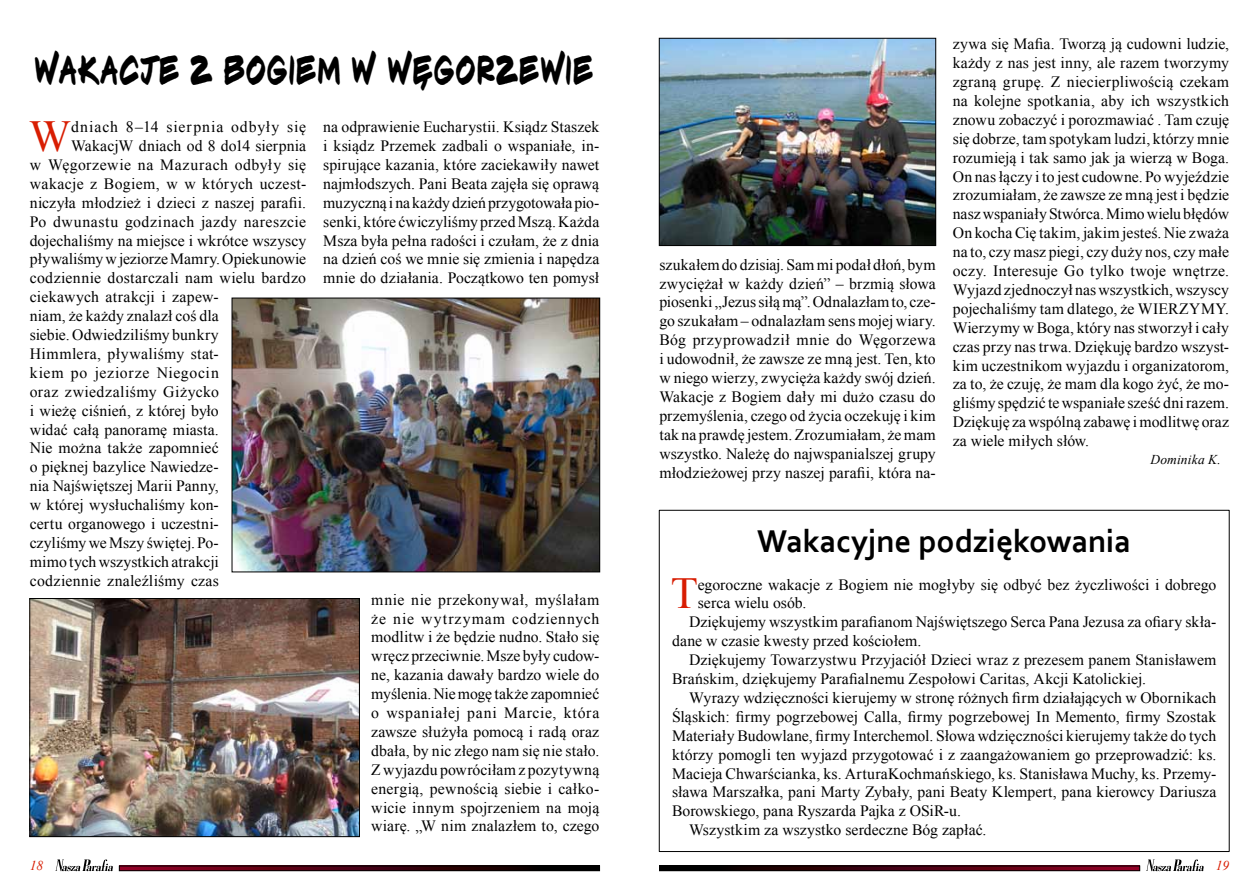
<style>
.page{position:relative;width:1259px;height:893px;background:#fff}
.page>*{position:absolute;margin:0;border:0;box-sizing:border-box;transform-origin:0 0}
.t1{font:44.25px "Times New Roman";color:#d81d02}
.t2{font:40.5px "Komix";letter-spacing:.01em;color:#000;scale:.5 1}
.t3{font:700 33px "Corbel";letter-spacing:-.005em;color:#000}
.t4{font:15.75px/18.9px "Times New Roman";letter-spacing:.01em;color:#000;text-align:justify}
.t5{font:15.75px "Times New Roman";letter-spacing:.03em;color:#000}
.t6{font:15.75px "Times New Roman";letter-spacing:.035em;color:#000}
.t7{font:15.75px "Times New Roman";letter-spacing:.055em;color:#000}
.t8{font:15.75px "Times New Roman";letter-spacing:.04em;color:#000}
.t9{font:italic 13.5px "Times New Roman";letter-spacing:.01em;color:#000}
.t10{font:italic 13.5px "Times New Roman";color:#d81d02}
</style>
<div class="page">
<svg style="left:1146px;top:859px;width:57px;height:12px"></svg>
<svg style="left:661px;top:868px;width:477px;height:1px"></svg>
<div style="left:659px;top:866px;width:481px;height:5px;border:1px solid #000"></div>
<svg style="left:55px;top:859px;width:58px;height:12px"></svg>
<svg style="left:121px;top:868px;width:477px;height:1px"></svg>
<div style="left:119px;top:866px;width:481px;height:5px;border:1px solid #000"></div>
<img style="left:234px;top:300px;width:364px;height:270px">
<div style="left:232px;top:298px;width:368px;height:274px;border:1px solid #000"></div>
<img style="left:661px;top:40px;width:273px;height:204px">
<div style="left:659px;top:38px;width:277px;height:208px;border:1px solid #000"></div>
<img style="left:31px;top:600px;width:327px;height:235px">
<div style="left:29px;top:598px;width:331px;height:239px;border:1px solid #000"></div>
<h2 class="t2" style="left:35px;top:48px;width:1120px">Wakacje z Bogiem w Węgorzewie</h2>
<p class="t4" style="left:952px;top:34px;width:278px">zywa się Mafia. Tworzą ją cudowni ludzie, każdy z nas jest inny, ale razem tworzymy zgraną grupę. Z niecierpliwością czekam na kolejne spotkania, aby ich wszystkich znowu zobaczyć i porozmawiać . Tam czuję się dobrze, tam spotykam ludzi, którzy mnie rozumieją i tak samo jak ja wierzą w Boga.<br>On nas łączy i to jest cudowne. Po wyjeździe zrozumiałam, że zawsze ze mną jest i będzie nasz wspaniały Stwórca. Mimo wielu błędów On kocha Cię takim, jakim jesteś. Nie zważa na to, czy masz piegi, czy duży nos, czy małe oczy. Interesuje Go tylko twoje wnętrze.<br>Wyjazd zjednoczył nas wszystkich, wszyscy pojechaliśmy tam dlatego, że WIERZYMY.<br>Wierzymy w Boga, który nas stworzył i cały czas przy nas trwa. Dziękuję bardzo wszyst&shy;kim uczestnikom wyjazdu i organizatorom, za to, że czuję, że mam dla kogo żyć, że mo&shy;gliśmy spędzić te wspaniałe sześć dni razem.<br>Dziękuję za wspólną zabawę i modlitwę oraz za wiele miłych słów.</p>
<p class="t9" style="left:1150px;top:451px;width:72px">Dominika K.</p>
<h1 class="t1" style="left:29px;top:106px;width:43px">W</h1>
<p class="t7" style="left:71px;top:116px;width:237px">dniach 8–14 sierpnia odbyły się</p>
<p class="t4" style="left:323px;top:117px;width:278px">na odprawienie Eucharystii. Ksiądz Staszek i ksiądz Przemek zadbali o wspaniałe, in&shy;spirujące kazania, które zaciekawiły nawet najmłodszych. Pani Beata zajęła się oprawą muzyczną i na każdy dzień przygotowała pio&shy;senki, które ćwiczyliśmy przed Mszą. Każda Msza była pełna radości i czułam, że z dnia na dzień coś we mnie się zmienia i napędza mnie do działania. Początkowo ten pomysł</p>
<p class="t4" style="left:71px;top:136px;width:237px">WakacjW dniach od 8 do14 sierpnia</p>
<p class="t5" style="left:30px;top:154px;width:278px">w Węgorzewie na Mazurach odbyły się</p>
<p class="t4" style="left:30px;top:174px;width:278px">wakacje z Bogiem, w w których uczest-</p>
<p class="t4" style="left:30px;top:193px;width:278px">niczyła młodzież i dzieci z naszej parafii.</p>
<p class="t6" style="left:30px;top:211px;width:278px">Po dwunastu godzinach jazdy nareszcie</p>
<p class="t4" style="left:30px;top:231px;width:278px">dojechaliśmy na miejsce i wkrótce wszyscy</p>
<p class="t4" style="left:30px;top:249px;width:278px">pływaliśmy w jeziorze Mamry. Opiekunowie</p>
<p class="t4" style="left:30px;top:268px;width:278px">codziennie dostarczali nam wielu bardzo</p>
<p class="t4" style="left:30px;top:287px;width:191px">ciekawych atrakcji i zapew-</p>
<p class="t4" style="left:30px;top:306px;width:191px">niam, że każdy znalazł coś dla</p>
<p class="t4" style="left:30px;top:325px;width:191px">siebie. Odwiedziliśmy bunkry</p>
<p class="t4" style="left:30px;top:344px;width:191px">Himmlera, pływaliśmy stat-</p>
<p class="t8" style="left:30px;top:362px;width:191px">kiem po jeziorze Niegocin</p>
<p class="t5" style="left:30px;top:381px;width:191px">oraz zwiedzaliśmy Giżycko</p>
<p class="t4" style="left:30px;top:401px;width:191px">i wieżę ciśnień, z której było</p>
<p class="t4" style="left:30px;top:420px;width:191px">widać całą panoramę miasta.</p>
<p class="t4" style="left:30px;top:438px;width:191px">Nie można także zapomnieć</p>
<p class="t4" style="left:30px;top:457px;width:191px">o pięknej bazylice Nawiedze-</p>
<p class="t4" style="left:30px;top:476px;width:191px">nia Najświętszej Marii Panny,</p>
<p class="t4" style="left:30px;top:495px;width:191px">w której wysłuchaliśmy kon-</p>
<p class="t4" style="left:30px;top:514px;width:191px">certu organowego i uczestni-</p>
<p class="t4" style="left:30px;top:533px;width:191px">czyliśmy we Mszy świętej. Po-</p>
<p class="t4" style="left:30px;top:552px;width:191px">mimo tych wszystkich atrakcji</p>
<p class="t4" style="left:30px;top:571px;width:191px">codziennie znaleźliśmy czas</p>
<p class="t4" style="left:659px;top:255px;width:278px">szukałem do dzisiaj. Sam mi podał dłoń, bym zwyciężał w każdy dzień” – brzmią słowa piosenki „Jezus siłą mą”. Odnalazłam to, cze&shy;go szukałam – odnalazłam sens mojej wiary.<br>Bóg przyprowadził mnie do Węgorzewa i udowodnił, że zawsze ze mną jest. Ten, kto w niego wierzy, zwycięża każdy swój dzień.<br>Wakacje z Bogiem dały mi dużo czasu do przemyślenia, czego od życia oczekuję i kim tak na prawdę jestem. Zrozumiałam, że mam wszystko. Należę do najwspanialszej grupy młodzieżowej przy naszej parafii, która na-</p>
<h3 class="t3" style="left:757px;top:520px;width:376px">Wakacyjne podziękowania</h3>
<h1 class="t1" style="left:670px;top:564px;width:29px">T</h1>
<p class="t4" style="left:698px;top:575px;width:520px">egoroczne wakacje z Bogiem nie mogłyby się odbyć bez życzliwości i dobrego</p>
<p class="t4" style="left:371px;top:590px;width:230px">mnie nie przekonywał, myślałam że nie wytrzymam codziennych modlitw i że będzie nudno. Stało się wręcz przeciwnie. Msze były cudow&shy;ne, kazania dawały bardzo wiele do myślenia. Nie mogę także zapomnieć o wspaniałej pani Marcie, która zawsze służyła pomocą i radą oraz dbała, by nic złego nam się nie stało.<br>Z wyjazdu powróciłam z pozytywną energią, pewnością siebie i całko&shy;wicie innym spojrzeniem na moją wiarę. „W nim znalazłem to, czego</p>
<p class="t4" style="left:698px;top:593px;width:110px">serca wielu osób.</p>
<p class="t4" style="left:689px;top:612px;width:529px">Dziękujemy wszystkim parafianom Najświętszego Serca Pana Jezusa za ofiary skła-</p>
<p class="t4" style="left:672px;top:631px;width:251px">dane w czasie kwesty przed kościołem.</p>
<p class="t4" style="left:689px;top:650px;width:529px">Dziękujemy Towarzystwu Przyjaciół Dzieci wraz z prezesem panem Stanisławem</p>
<p class="t4" style="left:672px;top:669px;width:475px">Brańskim, dziękujemy Parafialnemu Zespołowi Caritas, Akcji Katolickiej.</p>
<p class="t4" style="left:689px;top:688px;width:529px">Wyrazy wdzięczności kierujemy w stronę różnych firm działających w Obornikach</p>
<p class="t4" style="left:672px;top:707px;width:546px">Śląskich: firmy pogrzebowej Calla, firmy pogrzebowej In Memento, firmy Szostak</p>
<p class="t4" style="left:672px;top:726px;width:546px">Materiały Budowlane, firmy Interchemol. Słowa wdzięczności kierujemy także do tych</p>
<p class="t4" style="left:672px;top:745px;width:546px">którzy pomogli ten wyjazd przygotować i z zaangażowaniem go przeprowadzić: ks.</p>
<p class="t4" style="left:672px;top:764px;width:546px">Macieja Chwarścianka, ks. ArturaKochmańskiego, ks. Stanisława Muchy, ks. Przemy-</p>
<p class="t4" style="left:672px;top:782px;width:546px">sława Marszałka, pani Marty Zybały, pani Beaty Klempert, pana kierowcy Dariusza</p>
<p class="t4" style="left:672px;top:801px;width:291px">Borowskiego, pana Ryszarda Pajka z OSiR-u.</p>
<p class="t4" style="left:689px;top:820px;width:299px">Wszystkim za wszystko serdeczne Bóg zapłać.</p>
<p class="t10" style="left:30px;top:857px;width:15px">18</p>
<p class="t10" style="left:1215px;top:857px;width:15px">19</p>
</div>
